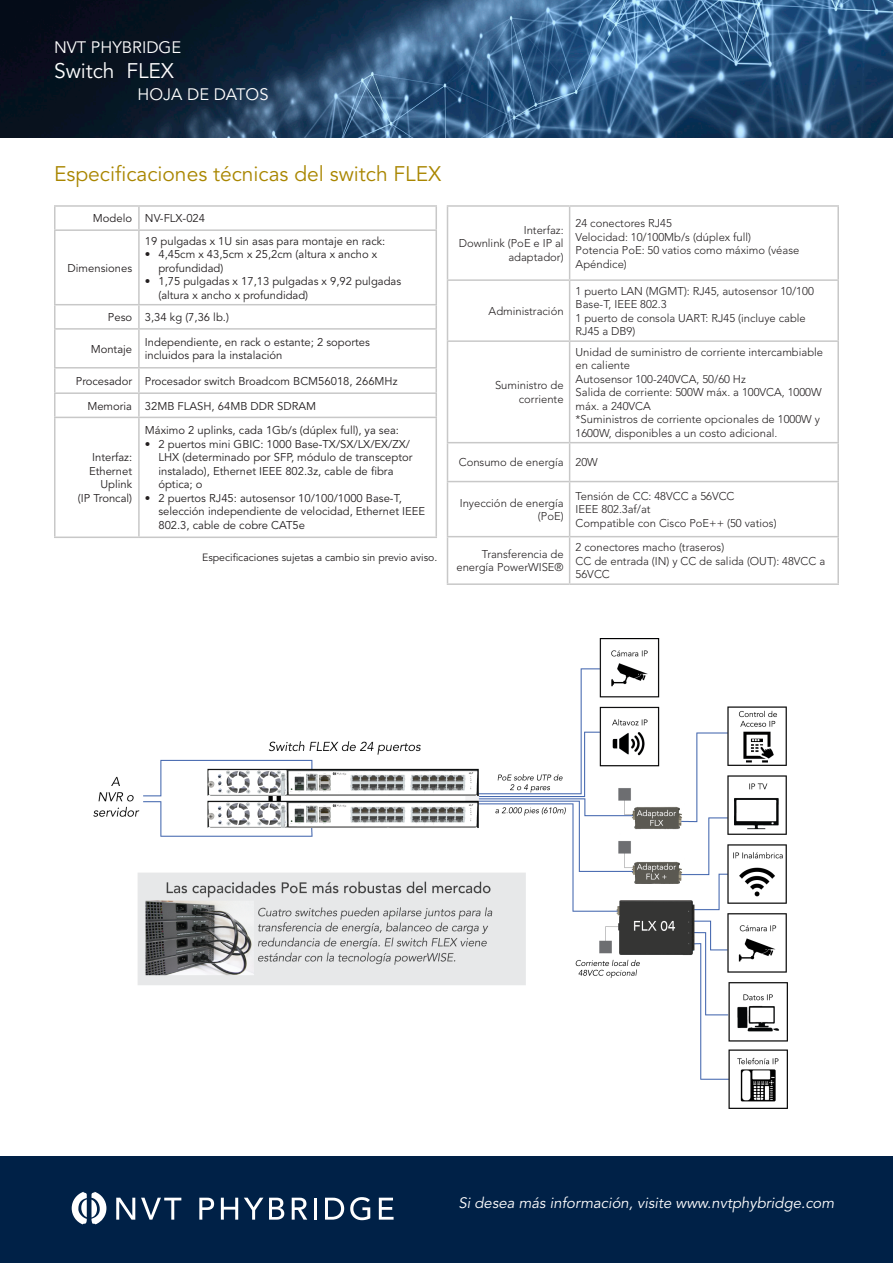
<style>
.page{position:relative;width:893px;height:1263px;background:#fff}
.page>*{position:absolute;margin:0;border:0;box-sizing:border-box;transform-origin:0 0}
.t1{font:21px "Avenir LT Std";color:#a98600}
.t2{font:21px "Avenir LT Std";color:#fff}
.t3{font:16.5px "Avenir LT Std";color:#fff}
.t4{font:italic 15px "Avenir LT Std";color:#fff}
.t5{font:300 11.25px/13.5px "Avenir LT Std";color:#231f20}
.t6{font:11.25px/13.5px "Avenir LT Std";color:#231f20}
.t7{font:10.5px "Avenir LT Std";color:#231f20}
</style>
<div class="page">
<img style="left:0;top:0;width:893px;height:137px">
<div style="left:0;top:1156px;width:893px;height:107px;background:#002147"></div>
<svg style="left:72px;top:1192px;width:34px;height:32px"></svg>
<svg style="left:116px;top:1198px;width:19px;height:21px"></svg>
<svg style="left:141px;top:1198px;width:40px;height:21px"></svg>
<svg style="left:199px;top:1198px;width:15px;height:21px"></svg>
<svg style="left:221px;top:1198px;width:17px;height:21px"></svg>
<svg style="left:244px;top:1198px;width:19px;height:21px"></svg>
<svg style="left:269px;top:1198px;width:15px;height:21px"></svg>
<svg style="left:292px;top:1198px;width:15px;height:21px"></svg>
<hr style="left:314px;top:1198px;width:3px;height:21px;background:#fff">
<svg style="left:325px;top:1198px;width:19px;height:21px"></svg>
<svg style="left:350px;top:1197px;width:20px;height:23px"></svg>
<svg style="left:379px;top:1198px;width:15px;height:21px"></svg>
<svg style="left:56px;top:305px;width:379px;height:112px"></svg>
<hr style="left:54px;top:205px;width:85px;height:2px;background:#c8c8c8">
<hr style="left:54px;top:207px;width:2px;height:22px;background:#c8c8c8">
<hr style="left:138px;top:207px;width:2px;height:22px;background:#c8c8c8">
<hr style="left:435px;top:207px;width:2px;height:22px;background:#c8c8c8">
<hr style="left:54px;top:229px;width:85px;height:2px;background:#c8c8c8">
<hr style="left:139px;top:229px;width:298px;height:2px;background:#c8c8c8">
<hr style="left:138px;top:231px;width:2px;height:73px;background:#c8c8c8">
<hr style="left:54px;top:304px;width:85px;height:1px;background:#c8c8c8">
<hr style="left:139px;top:304px;width:298px;height:1px;background:#c8c8c8">
<hr style="left:138px;top:305px;width:2px;height:23px;background:#c8c8c8">
<hr style="left:54px;top:328px;width:85px;height:2px;background:#c8c8c8">
<hr style="left:139px;top:328px;width:298px;height:2px;background:#c8c8c8">
<hr style="left:138px;top:330px;width:2px;height:37px;background:#c8c8c8">
<hr style="left:54px;top:367px;width:85px;height:1px;background:#c8c8c8">
<hr style="left:139px;top:367px;width:298px;height:1px;background:#c8c8c8">
<hr style="left:138px;top:368px;width:2px;height:24px;background:#c8c8c8">
<hr style="left:54px;top:392px;width:85px;height:2px;background:#c8c8c8">
<hr style="left:139px;top:392px;width:298px;height:2px;background:#c8c8c8">
<hr style="left:138px;top:394px;width:2px;height:23px;background:#c8c8c8">
<hr style="left:54px;top:417px;width:85px;height:1px;background:#c8c8c8">
<hr style="left:54px;top:418px;width:2px;height:118px;background:#c8c8c8">
<hr style="left:139px;top:417px;width:298px;height:1px;background:#c8c8c8">
<hr style="left:138px;top:418px;width:2px;height:118px;background:#c8c8c8">
<hr style="left:435px;top:418px;width:2px;height:118px;background:#c8c8c8">
<hr style="left:139px;top:205px;width:298px;height:2px;background:#c8c8c8">
<hr style="left:54px;top:231px;width:2px;height:73px;background:#c8c8c8">
<hr style="left:435px;top:231px;width:2px;height:73px;background:#c8c8c8">
<hr style="left:54px;top:305px;width:2px;height:23px;background:#c8c8c8">
<hr style="left:435px;top:305px;width:2px;height:23px;background:#c8c8c8">
<hr style="left:54px;top:330px;width:2px;height:37px;background:#c8c8c8">
<hr style="left:435px;top:330px;width:2px;height:37px;background:#c8c8c8">
<hr style="left:54px;top:368px;width:2px;height:24px;background:#c8c8c8">
<hr style="left:435px;top:368px;width:2px;height:24px;background:#c8c8c8">
<hr style="left:54px;top:394px;width:2px;height:23px;background:#c8c8c8">
<hr style="left:435px;top:394px;width:2px;height:23px;background:#c8c8c8">
<hr style="left:54px;top:536px;width:85px;height:2px;background:#c8c8c8">
<hr style="left:139px;top:536px;width:298px;height:2px;background:#c8c8c8">
<svg style="left:448px;top:207px;width:389px;height:376px"></svg>
<hr style="left:447px;top:205px;width:123px;height:2px;background:#c8c8c8">
<hr style="left:447px;top:207px;width:1px;height:72px;background:#c8c8c8">
<hr style="left:570px;top:205px;width:269px;height:2px;background:#c8c8c8">
<hr style="left:569px;top:207px;width:1px;height:72px;background:#c8c8c8">
<hr style="left:837px;top:207px;width:2px;height:72px;background:#c8c8c8">
<hr style="left:447px;top:279px;width:123px;height:2px;background:#c8c8c8">
<hr style="left:447px;top:281px;width:1px;height:59px;background:#c8c8c8">
<hr style="left:570px;top:279px;width:269px;height:2px;background:#c8c8c8">
<hr style="left:569px;top:281px;width:1px;height:59px;background:#c8c8c8">
<hr style="left:837px;top:281px;width:2px;height:59px;background:#c8c8c8">
<hr style="left:447px;top:340px;width:123px;height:2px;background:#c8c8c8">
<hr style="left:447px;top:342px;width:1px;height:100px;background:#c8c8c8">
<hr style="left:570px;top:340px;width:269px;height:2px;background:#c8c8c8">
<hr style="left:569px;top:342px;width:1px;height:100px;background:#c8c8c8">
<hr style="left:837px;top:342px;width:2px;height:100px;background:#c8c8c8">
<hr style="left:447px;top:442px;width:123px;height:1px;background:#c8c8c8">
<hr style="left:447px;top:443px;width:1px;height:38px;background:#c8c8c8">
<hr style="left:570px;top:442px;width:269px;height:1px;background:#c8c8c8">
<hr style="left:569px;top:443px;width:1px;height:38px;background:#c8c8c8">
<hr style="left:837px;top:443px;width:2px;height:38px;background:#c8c8c8">
<hr style="left:447px;top:481px;width:123px;height:1px;background:#c8c8c8">
<hr style="left:447px;top:482px;width:1px;height:54px;background:#c8c8c8">
<hr style="left:570px;top:481px;width:269px;height:1px;background:#c8c8c8">
<hr style="left:569px;top:482px;width:1px;height:54px;background:#c8c8c8">
<hr style="left:837px;top:482px;width:2px;height:54px;background:#c8c8c8">
<hr style="left:447px;top:536px;width:123px;height:1px;background:#c8c8c8">
<hr style="left:447px;top:537px;width:1px;height:46px;background:#c8c8c8">
<hr style="left:570px;top:536px;width:269px;height:1px;background:#c8c8c8">
<hr style="left:569px;top:537px;width:1px;height:46px;background:#c8c8c8">
<hr style="left:837px;top:537px;width:2px;height:46px;background:#c8c8c8">
<hr style="left:447px;top:583px;width:123px;height:2px;background:#c8c8c8">
<hr style="left:570px;top:583px;width:269px;height:2px;background:#c8c8c8">
<img style="left:93px;top:638px;width:694px;height:470px">
<p class="t3" style="left:54px;top:37px;width:129px">NVT PHYBRIDGE</p>
<p class="t2" style="left:54px;top:58px;width:122px">Switch FLEX</p>
<p class="t3" style="left:138px;top:85px;width:132px">HOJA DE DATOS</p>
<p class="t1" style="left:54px;top:162px;width:389px">Especificaciones técnicas del switch FLEX</p>
<p class="t6" style="left:93px;top:212px;width:41px">Modelo</p>
<p class="t6" style="left:145px;top:212px;width:62px">NV-FLX-024</p>
<p class="t6" style="left:68px;top:261px;width:66px">Dimensiones</p>
<p class="t6" style="left:145px;top:234px;width:242px">19 pulgadas x 1U sin asas para montaje en rack:</p>
<p class="t6" style="left:158px;top:248px;width:220px;text-indent:-14px">• 4,45cm x 43,5cm x 25,2cm (altura x ancho x profundidad)</p>
<p class="t6" style="left:158px;top:275px;width:244px;text-indent:-14px">• 1,75 pulgadas x 17,13 pulgadas x 9,92 pulgadas (altura x ancho x profundidad)</p>
<p class="t6" style="left:108px;top:311px;width:26px">Peso</p>
<p class="t6" style="left:145px;top:311px;width:86px">3,34 kg (7,36 lb.)</p>
<p class="t6" style="left:91px;top:342px;width:43px">Montaje</p>
<p class="t6" style="left:145px;top:335px;width:227px">Independiente, en rack o estante; 2 soportes incluidos para la instalación</p>
<p class="t6" style="left:76px;top:374px;width:58px">Procesador</p>
<p class="t6" style="left:145px;top:374px;width:254px">Procesador switch Broadcom BCM56018, 266MHz</p>
<p class="t6" style="left:87px;top:399px;width:46px">Memoria</p>
<p class="t6" style="left:145px;top:399px;width:173px">32MB FLASH, 64MB DDR SDRAM</p>
<p class="t6" style="left:89px;top:451px;width:45px;text-align:right">Interfaz:<br>Ethernet<br>Uplink</p>
<p class="t6" style="left:78px;top:491px;width:56px">(IP Troncal)</p>
<p class="t6" style="left:145px;top:424px;width:256px">Máximo 2 uplinks, cada 1Gb/s (dúplex full), ya sea:</p>
<p class="t6" style="left:158px;top:437px;width:256px;text-indent:-14px">• 2 puertos mini GBIC: 1000 Base-TX/SX/LX/EX/ZX/ LHX (determinado por SFP, módulo de transceptor instalado), Ethernet IEEE 802.3z, cable de fibra óptica; o</p>
<p class="t6" style="left:158px;top:491px;width:268px;text-indent:-14px">• 2 puertos RJ45: autosensor 10/100/1000 Base-T, selección independiente de velocidad, Ethernet IEEE<br>802.3, cable de cobre CAT5e</p>
<p class="t7" style="left:202px;top:551px;width:237px">Especificaciones sujetas a cambio sin previo aviso.</p>
<p class="t5" style="left:459px;top:223px;width:106px;text-align:right">Interfaz:<br>Downlink (PoE e IP al adaptador)</p>
<p class="t5" style="left:489px;top:304px;width:76px">Administración</p>
<p class="t5" style="left:495px;top:379px;width:70px;text-align:right">Suministro de corriente</p>
<p class="t5" style="left:576px;top:216px;width:98px">24 conectores RJ45</p>
<p class="t5" style="left:576px;top:230px;width:177px">Velocidad: 10/100Mb/s (dúplex full)</p>
<p class="t5" style="left:576px;top:243px;width:225px">Potencia PoE: 50 vatios como máximo (véase<br>Apéndice)</p>
<p class="t5" style="left:576px;top:284px;width:240px">1 puerto LAN (MGMT): RJ45, autosensor 10/100<br>Base-T, IEEE 802.3</p>
<p class="t5" style="left:576px;top:311px;width:232px">1 puerto de consola UART: RJ45 (incluye cable<br>RJ45 a DB9)</p>
<p class="t5" style="left:576px;top:345px;width:249px">Unidad de suministro de corriente intercambiable en caliente</p>
<p class="t5" style="left:576px;top:372px;width:172px">Autosensor 100-240VCA, 50/60 Hz</p>
<p class="t5" style="left:576px;top:386px;width:248px">Salida de corriente: 500W máx. a 100VCA, 1000W máx. a 240VCA</p>
<p class="t5" style="left:576px;top:413px;width:246px">*Suministros de corriente opcionales de 1000W y<br>1600W, disponibles a un costo adicional.</p>
<p class="t5" style="left:459px;top:456px;width:106px">Consumo de energía</p>
<p class="t5" style="left:576px;top:456px;width:24px">20W</p>
<p class="t5" style="left:460px;top:496px;width:105px;text-align:right">Inyección de energía (PoE)</p>
<p class="t5" style="left:576px;top:489px;width:160px">Tensión de CC: 48VCC a 56VCC</p>
<p class="t5" style="left:576px;top:503px;width:77px">IEEE 802.3af/at</p>
<p class="t5" style="left:576px;top:516px;width:202px">Compatible con Cisco PoE++ (50 vatios)</p>
<p class="t5" style="left:456px;top:547px;width:109px;text-align:right">Transferencia de energía PowerWISE®</p>
<p class="t5" style="left:576px;top:541px;width:150px">2 conectores macho (traseros)</p>
<p class="t5" style="left:576px;top:554px;width:251px">CC de entrada (IN) y CC de salida (OUT): 48VCC a<br>56VCC</p>
<p class="t4" style="left:458px;top:1194px;width:377px">Si desea más información, visite www.nvtphybridge.com</p>
</div>
